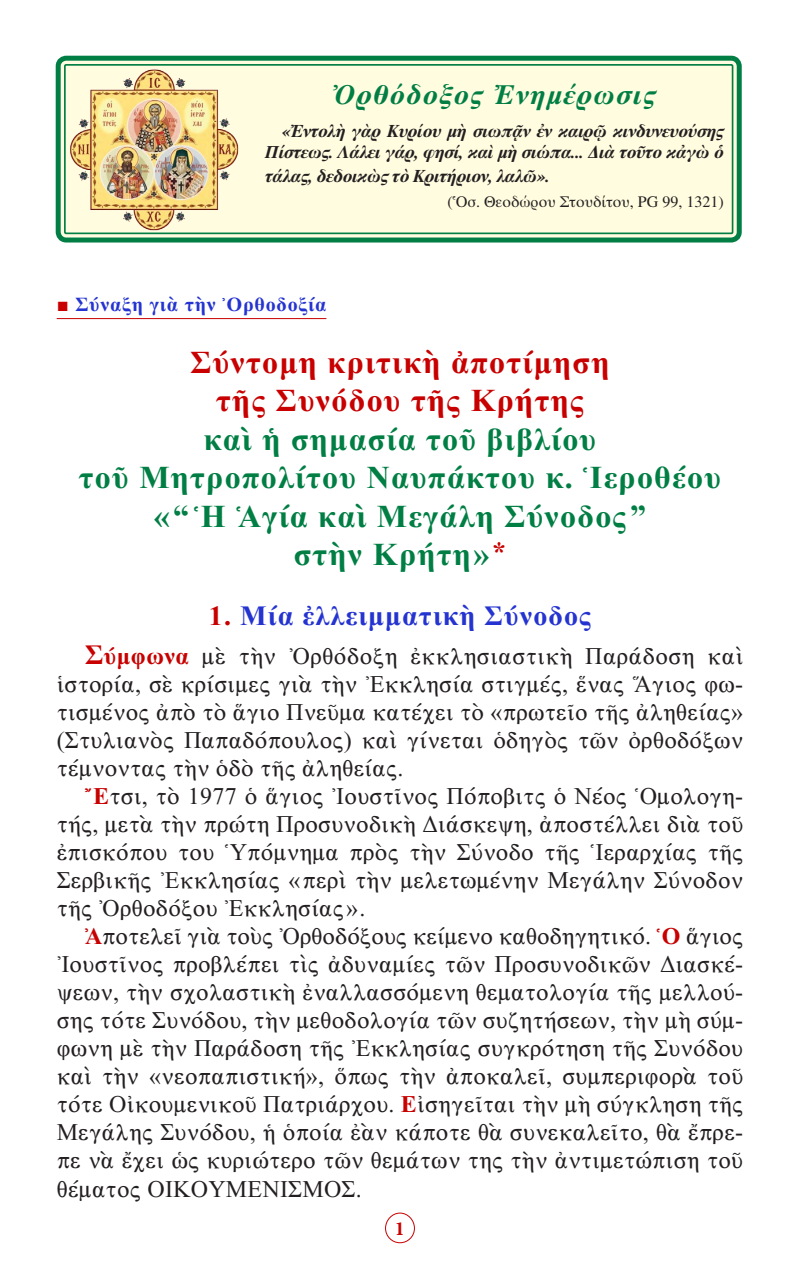
<style>
.page{position:relative;width:800px;height:1270px;background:#fff}
.page>*{position:absolute;margin:0;border:0;box-sizing:border-box;transform-origin:0 0}
.t1{font:32px "CTOS New Times Bold Test 1";letter-spacing:.04em;color:#007e44}
.t2{font:32px "CTOS New Times Bold Test 1";letter-spacing:.04em;color:#c80000}
.t3{font:28px "CTOS New Times Bold Test 1";letter-spacing:.04em;color:#2534d0}
.t4{font:italic 700 28px "CTOS Times Pro";letter-spacing:.05em;color:#007e44}
.t5{font:24px/28px "CTOS New Times Roman Test 1";letter-spacing:.01em;color:#231f20;text-align:justify}
.t6{font:20px "CTOS New Times Bold Test 1";letter-spacing:.04em;color:#2534d0}
.t7{font:700 20px "Minion Pro";color:#c80000}
.t8{font:italic 700 18px/21.6px "CTOS Times Pro";letter-spacing:-.02em;color:#231f20;text-align:right}
.t9{font:16px "CTOS Times Pro";color:#231f20}
.s1{font-family:"CTOS New Times Roman Test 1";color:#c80000}
.s2{font-size:28px;color:#c80000}
.s3{color:#c80000}
.s4{font-family:"CTOS New Times Bold Test 1";font-size:28px;color:#c80000}
.s5{font-family:"CTOS New Times Bold Test 1";color:#c80000}
</style>
<div class="page">
<div style="left:385px;top:1213px;width:30px;height:30px;border:1px solid #c80000;border-radius:50%"></div>
<hr style="left:57px;top:318px;width:269px;height:1px;background:#c80000">
<div style="left:61px;top:61px;width:676px;height:177px;background:#fffce0;border-radius:6px"></div>
<div style="left:56px;top:56px;width:686px;height:187px;border:5px solid #007e44;border-radius:8px"></div>
<div style="left:64px;top:64px;width:669px;height:170px;border:2px solid #007e44;border-radius:2px"></div>
<img style="left:70px;top:69px;width:169px;height:162px">
<p class="t4" style="left:333px;top:78px;width:324px">Ὀρθόδοξος Ἐνημέρωσις</p>
<p class="t8" style="left:265px;top:120px;width:460px">«Ἐντολὴ γὰρ Κυρίου μὴ σιωπᾷν ἐν καιρῷ κινδυνευούσης<br>Πίστεως. Λάλει γάρ, φησί, καὶ μὴ σιώπα... Διὰ τοῦτο κἀγὼ ὁ</p>
<p class="t8" style="left:265px;top:165px;width:286px">τάλας, δεδοικὼς τὸ Κριτήριον, λαλῶ».</p>
<p class="t9" style="left:447px;top:193px;width:278px">(Ὁσ. Θεοδώρου Στουδίτου, PG 99, 1321)</p>
<p class="t6" style="left:57px;top:293px;width:271px"><span class="s1">■</span> Σύναξη γιὰ τὴν Ὀρθοδοξία</p>
<p class="t2" style="left:190px;top:345px;width:421px">Σύντομη κριτικὴ ἀποτίμηση</p>
<p class="t2" style="left:216px;top:383px;width:369px">τῆς Συνόδου τῆς Κρήτης</p>
<p class="t1" style="left:204px;top:421px;width:394px">καὶ ἡ σημασία τοῦ βιβλίου</p>
<p class="t1" style="left:79px;top:460px;width:644px">τοῦ Μητροπολίτου Ναυπάκτου κ. Ἱεροθέου</p>
<p class="t1" style="left:154px;top:498px;width:493px">«“ Ἡ Ἁγία καὶ Μεγάλη Σύνοδος”</p>
<p class="t1" style="left:294px;top:537px;width:214px">στὴν Κρήτη»<span class="s2">*</span></p>
<p class="t3" style="left:209px;top:600px;width:384px"><span class="s3">1.</span> Μία ἐλλειμματικὴ Σύνοδος</p>
<p class="t5" style="left:57px;top:642px;width:688px;text-indent:28px"><span class="s4">Σ</span><span class="s5">ύμφωνα</span> μὲ τὴν Ὀρθόδοξη ἐκκλησιαστικὴ Παράδοση καὶ ἱστορία, σὲ κρίσιμες γιὰ τὴν Ἐκκλησία στιγμές, ἕνας Ἅγιος φω&shy;τισμένος ἀπὸ τὸ ἅγιο Πνεῦμα κατέχει τὸ «πρωτεῖο τῆς ἀληθείας» (Στυλιανὸς Παπαδόπουλος) καὶ γίνεται ὁδηγὸς τῶν ὀρθοδόξων τέμνοντας τὴν ὁδὸ τῆς ἀληθείας.</p>
<p class="t5" style="left:57px;top:782px;width:688px;text-indent:28px"><span class="s5">Ἔ</span>τσι, τὸ 1977 ὁ ἅγιος Ἰουστῖνος Πόποβιτς ὁ Νέος Ὁμολογη&shy;τής, μετὰ τὴν πρώτη Προσυνοδικὴ Διάσκεψη, ἀποστέλλει διὰ τοῦ ἐπισκόπου του Ὑπόμνημα πρὸς τὴν Σύνοδο τῆς Ἱεραρχίας τῆς Σερβικῆς Ἐκκλησίας «περὶ τὴν μελετωμένην Μεγάλην Σύνοδον τῆς Ὀρθοδόξου Ἐκκλησίας».</p>
<p class="t5" style="left:57px;top:922px;width:688px;text-indent:28px"><span class="s5">Ἀ</span>ποτελεῖ γιὰ τοὺς Ὀρθοδόξους κείμενο καθοδηγητικό. <span class="s5">Ὁ</span> ἅγιος Ἰουστῖνος προβλέπει τὶς ἀδυναμίες τῶν Προσυνοδικῶν Διασκέ&shy;ψεων, τὴν σχολαστικὴ ἐναλλασσόμενη θεματολογία τῆς μελλού&shy;σης τότε Συνόδου, τὴν μεθοδολογία τῶν συζητήσεων, τὴν μὴ σύμ&shy;φωνη μὲ τὴν Παράδοση τῆς Ἐκκλησίας συγκρότηση τῆς Συνόδου καὶ τὴν «νεοπαπιστική», ὅπως τὴν ἀποκαλεῖ, συμπεριφορὰ τοῦ τότε Οἰκουμενικοῦ Πατριάρχου. <span class="s5">Ε</span>ἰσηγεῖται τὴν μὴ σύγκληση τῆς Μεγάλης Συνόδου, ἡ ὁποία ἐὰν κάποτε θὰ συνεκαλεῖτο, θὰ ἔπρε&shy;πε νὰ ἔχει ὡς κυριώτερο τῶν θεμάτων της τὴν ἀντιμετώπιση τοῦ θέματος ΟΙΚΟΥΜΕΝΙΣΜΟΣ.</p>
<p class="t7" style="left:395px;top:1214px;width:11px">1</p>
</div>
